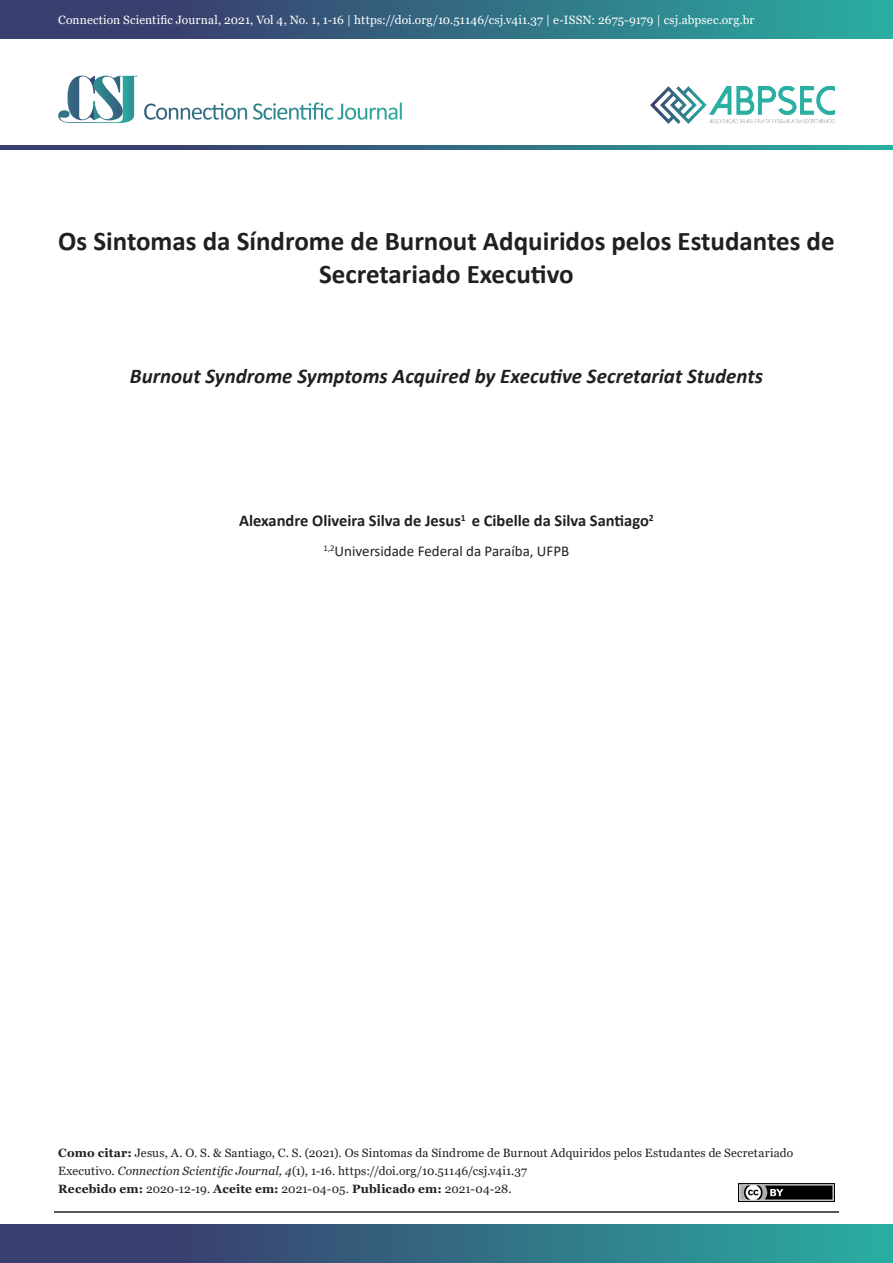
<style>
.page{position:relative;width:893px;height:1263px;background:#fff}
.page>*{position:absolute;margin:0;border:0;box-sizing:border-box;transform-origin:0 0}
.Titulo_Artigo_PT{font:700 27px/32.4px "Calibri";color:#231f20;text-align:center}
.Titulo_Artigo_EN{font:italic 700 21px "Calibri";color:#231f20}
.Autor{font:700 16.5px "Calibri";color:#231f20}
.Afiliação{font:15px "Calibri";color:#231f20}
.Como_Citar{font:12px/18px "Georgia";letter-spacing:.01em;color:#231f20}
.Rodape_Inferior_Esqu{font:12px "Georgia";letter-spacing:.005em;color:#fff}
.s1{font-weight:700}
.s2{font-style:italic}
</style>
<div class="page">
<div style="left:0;top:1225px;width:893px;height:38px;background:linear-gradient(to right,#3b2e66,#2baaa0)"></div>
<img style="left:651px;top:86px;width:184px;height:37px">
<hr style="left:54px;top:1211px;width:785px;height:2px;background:#231f20">
<svg style="left:0;top:145px;width:893px;height:5px;background:#336b82"></svg>
<svg style="left:144px;top:103px;width:103px;height:17px"></svg>
<svg style="left:253px;top:102px;width:149px;height:18px"></svg>
<svg style="left:58px;top:75px;width:80px;height:48px"></svg>
<div style="left:0;top:0;width:893px;height:38px;background:linear-gradient(to right,#3b2e66,#2baaa0)"></div>
<img style="left:739px;top:1184px;width:96px;height:18px">
<p class="Rodape_Inferior_Esqu" style="left:58px;top:12px;width:698px">Connection Scientific Journal, 2021, Vol 4, No. 1, 1-16 | https://doi.org/10.51146/csj.v4i1.37 | e-ISSN: 2675-9179 | csj.abpsec.org.br</p>
<p class="Titulo_Artigo_PT" style="left:58px;top:225px;width:778px">Os Sintomas da Síndrome de Burnout Adquiridos pelos Estudantes de<br>Secretariado Executivo</p>
<p class="Titulo_Artigo_EN" style="left:130px;top:361px;width:635px">Burnout Syndrome Symptoms Acquired by Executive Secretariat Students</p>
<p class="Autor" style="left:239px;top:509px;width:416px">Alexandre Oliveira Silva de Jesus<sup>1</sup> e Cibelle da Silva Santiago<sup>2</sup></p>
<p class="Afiliação" style="left:324px;top:541px;width:247px"><sup>1,2</sup>Universidade Federal da Paraíba, UFPB</p>
<p class="Como_Citar" style="left:58px;top:1144px;width:736px"><span class="s1">Como citar:</span> Jesus, A. O. S. &amp; Santiago, C. S. (2021). Os Sintomas da Síndrome de Burnout Adquiridos pelos Estudantes de Secretariado<br>Executivo. <span class="s2">Connection Scientific Journal, 4</span>(1), 1-16. https://doi.org/10.51146/csj.v4i1.37</p>
<p class="Como_Citar" style="left:58px;top:1180px;width:455px"><span class="s1">Recebido em:</span> 2020-12-19. <span class="s1">Aceite em:</span> 2021-04-05. <span class="s1">Publicado em:</span> 2021-04-28.</p>
</div>
